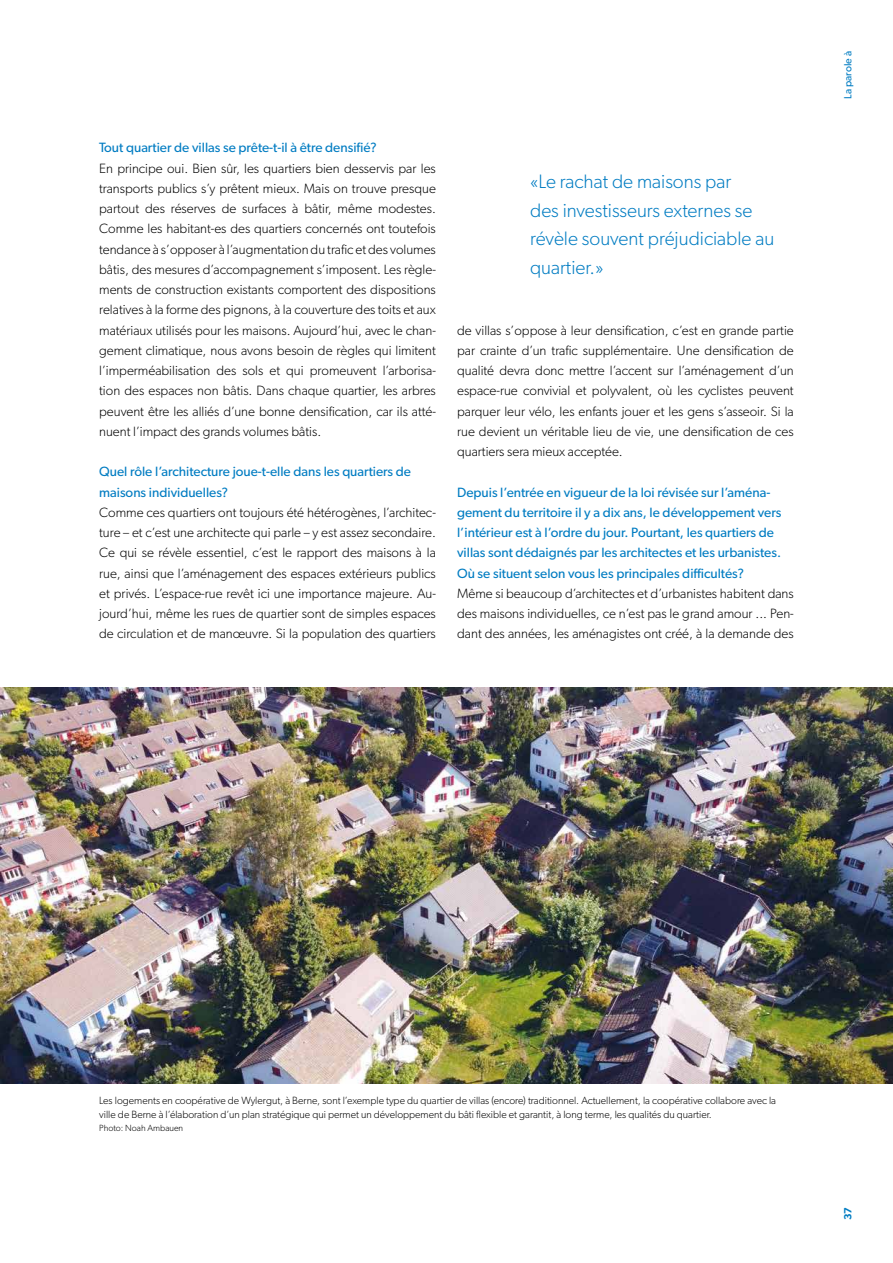
<style>
.page{position:relative;width:893px;height:1263px;background:#fff}
.page>*{position:absolute;margin:0;border:0;box-sizing:border-box;transform-origin:0 0}
.t1{font:300 19.5px/28.5px "Gibson";color:#007cc2}
.t2{font:300 13.5px/20.2px "Gibson";color:#000;text-align:justify}
.t3{font:13.5px/20.2px "Gibson";color:#007cc2}
.t4{font:300 10.5px/13.5px "Gibson";color:#000}
.t5{font:10.5px "Gibson";color:#007cc2}
.t6{font:600 10.5px "Gibson";color:#007cc2}
.t7{font:300 9px "Gibson";color:#000}
</style>
<div class="page">
<img style="left:0;top:687px;width:893px;height:397px">
<p class="t3" style="left:99px;top:137px;width:279px">Tout quartier de villas se prête-t-il à être densifié?</p>
<p class="t2" style="left:99px;top:158px;width:338px">En principe oui. Bien sûr, les quartiers bien desservis par les transports publics s’y prêtent mieux. Mais on trouve presque partout des réserves de surfaces à bâtir, même modestes.<br>Comme les habitant-es des quartiers concernés ont toutefois tendance à s’opposer à l’augmentation du trafic et des volumes bâtis, des mesures d’accompagnement s’imposent. Les règle&shy;ments de construction existants comportent des dispositions relatives à la forme des pignons, à la couverture des toits et aux matériaux utilisés pour les maisons. Aujourd’hui, avec le chan&shy;gement climatique, nous avons besoin de règles qui limitent l’imperméabilisation des sols et qui promeuvent l’arborisa&shy;tion des espaces non bâtis. Dans chaque quartier, les arbres peuvent être les alliés d’une bonne densification, car ils atté&shy;nuent l’impact des grands volumes bâtis.</p>
<p class="t3" style="left:99px;top:461px;width:313px">Quel rôle l’architecture joue-t-elle dans les quartiers de maisons individuelles?</p>
<p class="t2" style="left:99px;top:502px;width:338px">Comme ces quartiers ont toujours été hétérogènes, l’architec&shy;ture – et c’est une architecte qui parle – y est assez secondaire.<br>Ce qui se révèle essentiel, c’est le rapport des maisons à la rue, ainsi que l’aménagement des espaces extérieurs publics et privés. L’espace-rue revêt ici une importance majeure. Au&shy;jourd’hui, même les rues de quartier sont de simples espaces de circulation et de manœuvre. Si la population des quartiers</p>
<h1 class="t1" style="left:530px;top:167px;width:246px">«Le rachat de maisons par<br>des investisseurs externes se révèle souvent préjudiciable au quartier.»</h1>
<p class="t2" style="left:457px;top:320px;width:338px">de villas s’oppose à leur densification, c’est en grande partie par crainte d’un trafic supplémentaire. Une densification de qualité devra donc mettre l’accent sur l’aménagement d’un espace-rue convivial et polyvalent, où les cyclistes peuvent parquer leur vélo, les enfants jouer et les gens s’asseoir. Si la rue devient un véritable lieu de vie, une densification de ces quartiers sera mieux acceptée.</p>
<p class="t3" style="left:457px;top:482px;width:326px">Depuis l’entrée en vigueur de la loi révisée sur l’aména&shy;gement du territoire il y a dix ans, le développement vers l’intérieur est à l’ordre du jour. Pourtant, les quartiers de villas sont dédaignés par les architectes et les urbanistes.<br>Où se situent selon vous les principales difficultés?</p>
<p class="t2" style="left:457px;top:583px;width:338px">Même si beaucoup d’architectes et d’urbanistes habitent dans des maisons individuelles, ce n’est pas le grand amour ... Pen&shy;dant des années, les aménagistes ont créé, à la demande des</p>
<p class="t5" style="left:842px;top:99px;width:49px;rotate:-90deg">La parole à</p>
<p class="t4" style="left:99px;top:1094px;width:678px">Les logements en coopérative de Wylergut, à Berne, sont l’exemple type du quartier de villas (encore) traditionnel. Actuellement, la coopérative collabore avec la ville de Berne à l’élaboration d’un plan stratégique qui permet un développement du bâti flexible et garantit, à long terme, les qualités du quartier.</p>
<p class="t7" style="left:99px;top:1122px;width:86px">Photo: Noah Ambauen</p>
<p class="t6" style="left:842px;top:1220px;width:14px;rotate:-90deg">37</p>
</div>
